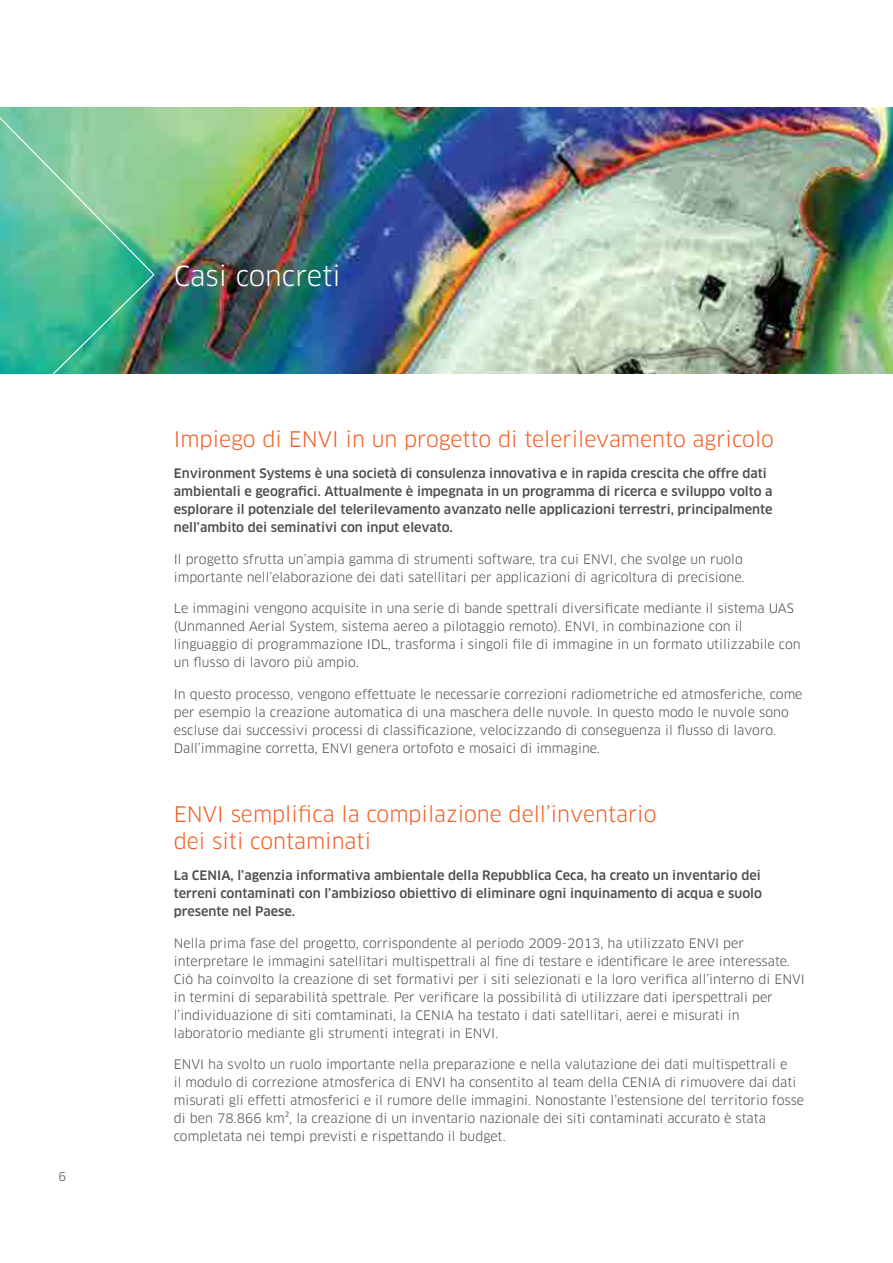
<style>
.page{position:relative;width:893px;height:1263px;background:#fff}
.page>*{position:absolute;margin:0;border:0;box-sizing:border-box;transform-origin:0 0}
.Page_Headline_18_22{font:27px "Clan Pro";color:#fff}
.Company_name_7_5_10{font:21px/27px "Clan Pro";color:#f15d22}
.Body_Text_8_5_12{font:12.75px/18px "Clan Pro";color:#4d4d4f}
.Body_Text_8_5_12-2{font:500 12.75px/18px "Clan Pro";color:#4d4d4f}
.Page_number__right{font:12px "Clan Pro";color:#4d4d4f}
</style>
<div class="page">
<img style="left:155px;top:107px;width:738px;height:266px">
<svg style="left:0;top:107px;width:155px;height:267px;background:#61bc96"></svg>
<p class="Page_number__right" style="left:58px;top:1169px;width:9px">6</p>
<p class="Page_Headline_18_22" style="left:174px;top:260px;width:169px">Casi concreti</p>
<p class="Company_name_7_5_10" style="left:174px;top:425px;width:602px">Impiego di ENVI in un progetto di telerilevamento agricolo</p>
<p class="Body_Text_8_5_12-2" style="left:174px;top:464px;width:600px">Environment Systems è una società di consulenza innovativa e in rapida crescita che offre dati ambientali e geografici. Attualmente è impegnata in un programma di ricerca e sviluppo volto a esplorare il potenziale del telerilevamento avanzato nelle applicazioni terrestri, principalmente nell’ambito dei seminativi con input elevato.</p>
<p class="Body_Text_8_5_12" style="left:174px;top:550px;width:572px">Il progetto sfrutta un’ampia gamma di strumenti software, tra cui ENVI, che svolge un ruolo importante nell’elaborazione dei dati satellitari per applicazioni di agricoltura di precisione.</p>
<p class="Body_Text_8_5_12" style="left:174px;top:599px;width:628px">Le immagini vengono acquisite in una serie di bande spettrali diversificate mediante il sistema UAS (Unmanned Aerial System, sistema aereo a pilotaggio remoto). ENVI, in combinazione con il linguaggio di programmazione IDL, trasforma i singoli file di immagine in un formato utilizzabile con un flusso di lavoro più ampio.</p>
<p class="Body_Text_8_5_12" style="left:174px;top:685px;width:630px">In questo processo, vengono effettuate le necessarie correzioni radiometriche ed atmosferiche, come per esempio la creazione automatica di una maschera delle nuvole. In questo modo le nuvole sono escluse dai successivi processi di classificazione, velocizzando di conseguenza il flusso di lavoro.<br>Dall’immagine corretta, ENVI genera ortofoto e mosaici di immagine.</p>
<p class="Company_name_7_5_10" style="left:174px;top:800px;width:484px">ENVI semplifica la compilazione dell’inventario dei siti contaminati</p>
<p class="Body_Text_8_5_12-2" style="left:174px;top:866px;width:590px;text-align:justify">La CENIA, l’agenzia informativa ambientale della Repubblica Ceca, ha creato un inventario dei terreni contaminati con l’ambizioso obiettivo di eliminare ogni inquinamento di acqua e suolo presente nel Paese.</p>
<p class="Body_Text_8_5_12" style="left:174px;top:934px;width:633px">Nella prima fase del progetto, corrispondente al periodo 2009-2013, ha utilizzato ENVI per interpretare le immagini satellitari multispettrali al fine di testare e identificare le aree interessate.<br>Ciò ha coinvolto la creazione di set formativi per i siti selezionati e la loro verifica all’interno di ENVI in termini di separabilità spettrale. Per verificare la possibilità di utilizzare dati iperspettrali per l’individuazione di siti comtaminati, la CENIA ha testato i dati satellitari, aerei e misurati in laboratorio mediante gli strumenti integrati in ENVI.</p>
<p class="Body_Text_8_5_12" style="left:174px;top:1055px;width:632px">ENVI ha svolto un ruolo importante nella preparazione e nella valutazione dei dati multispettrali e<br>il modulo di correzione atmosferica di ENVI ha consentito al team della CENIA di rimuovere dai dati misurati gli effetti atmosferici e il rumore delle immagini. Nonostante l’estensione del territorio fosse di ben 78.866 km², la creazione di un inventario nazionale dei siti contaminati accurato è stata completata nei tempi previsti e rispettando il budget.</p>
</div>
